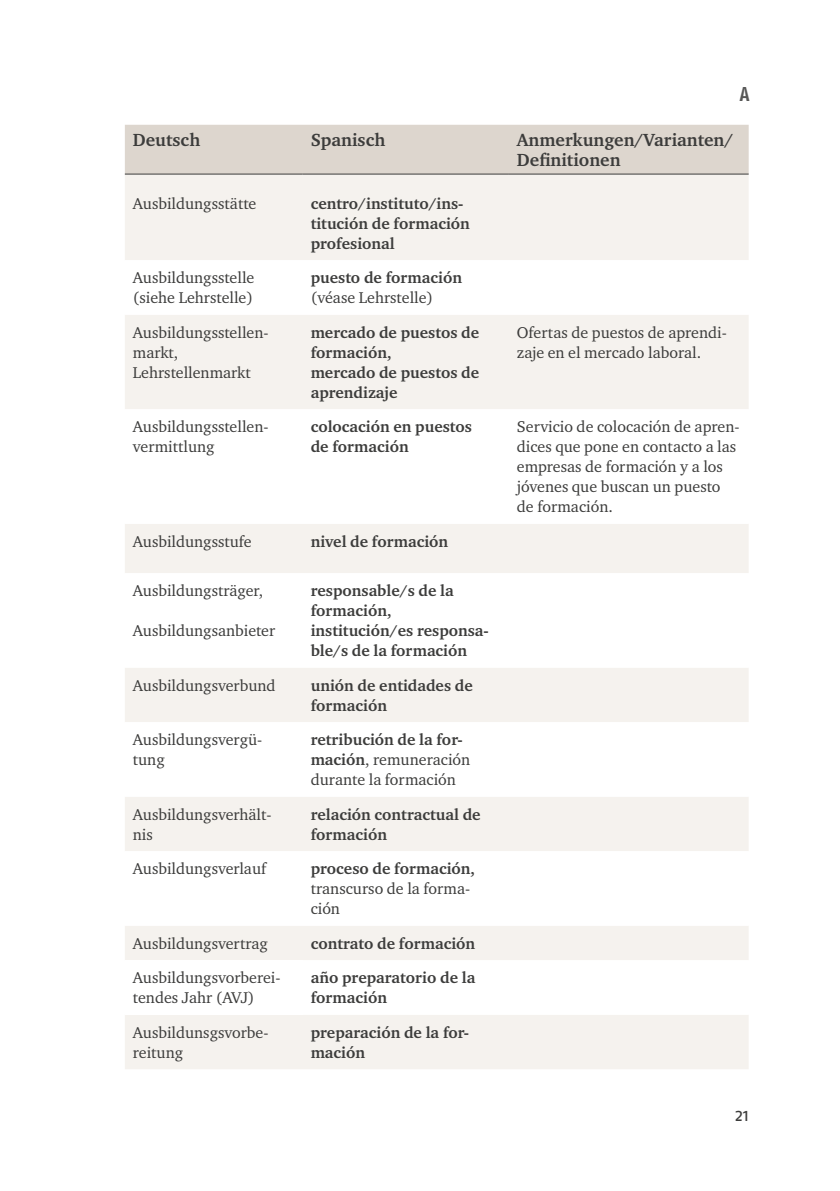
<style>
.page{position:relative;width:840px;height:1191px;background:#fff}
.page>*{position:absolute;margin:0;border:0;box-sizing:border-box;transform-origin:0 0}
.t1{font:700 condensed 20px "Fago Pro";color:#575756}
.t2{font:700 18px/20px "Charter ITC Pro";color:#3c3c3b}
.t3{font:18px "Fago Pro";color:#3c3c3b}
.id7615{font:700 16px/20px "Charter ITC Pro";color:#3c3c3b}
.id244{font:16px/20px "Charter ITC Pro";color:#3c3c3b}
.id7611{font:16px/20px "Charter ITC Pro";color:#3c3c3b}
.id7611-2{font:700 16px/20px "Charter ITC Pro";color:#3c3c3b}
.id244-2{font:700 16px/20px "Charter ITC Pro";color:#3c3c3b}
.s1{font-weight:400}
.s2{font-weight:700}
</style>
<div class="page">
<div style="left:125px;top:125px;width:623px;height:49px;background:#ddd6ce"></div>
<div style="left:125px;top:175px;width:623px;height:894px;background:#f5f2ee"></div>
<svg style="left:125px;top:260px;width:623px;height:754px"></svg>
<div style="left:125px;top:960px;width:177px;height:54px;background:#fff"></div>
<hr style="left:125px;top:174px;width:177px;height:1px;background:#3c3c3b">
<hr style="left:302px;top:174px;width:206px;height:1px;background:#3c3c3b">
<hr style="left:508px;top:174px;width:240px;height:1px;background:#3c3c3b">
<p class="t1" style="left:739px;top:82px;width:11px">A</p>
<p class="t2" style="left:133px;top:130px;width:69px">Deutsch</p>
<p class="t2" style="left:310px;top:130px;width:76px">Spanisch</p>
<p class="t2" style="left:516px;top:130px;width:218px">Anmerkungen/Varianten/<br>Definitionen</p>
<p class="id244" style="left:133px;top:193px;width:125px">Ausbildungsstätte</p>
<p class="id7615" style="left:310px;top:193px;width:161px">centro/instituto/ins&shy;titución de formación profesional</p>
<p class="id244" style="left:133px;top:268px;width:123px">Ausbildungsstelle (siehe Lehrstelle)</p>
<p class="id7611-2" style="left:310px;top:268px;width:153px">puesto de formación <span class="s1">(véase Lehrstelle)</span></p>
<p class="id244" style="left:133px;top:322px;width:137px">Ausbildungsstellen&shy;markt,</p>
<p class="id244" style="left:133px;top:362px;width:119px">Lehrstellenmarkt</p>
<p class="id7611" style="left:516px;top:322px;width:211px">Ofertas de puestos de aprendi&shy;zaje en el mercado laboral.</p>
<p class="id7615" style="left:310px;top:322px;width:170px">mercado de puestos de formación,</p>
<p class="id7615" style="left:310px;top:362px;width:170px">mercado de puestos de aprendizaje</p>
<p class="id244" style="left:133px;top:417px;width:137px">Ausbildungsstellen&shy;vermittlung</p>
<p class="id7615" style="left:310px;top:417px;width:163px">colocación en puestos de formación</p>
<p class="id7611" style="left:516px;top:417px;width:224px">Servicio de colocación de apren&shy;dices que pone en contacto a las empresas de formación y a los jóvenes que buscan un puesto de formación.</p>
<p class="id244" style="left:133px;top:531px;width:120px">Ausbildungsstufe</p>
<p class="id7615" style="left:310px;top:531px;width:139px">nivel de formación</p>
<p class="id244" style="left:133px;top:580px;width:132px">Ausbildungsträger,</p>
<p class="id244" style="left:133px;top:620px;width:144px">Ausbildungsanbieter</p>
<p class="id7615" style="left:310px;top:581px;width:144px">responsable/s de la formación,</p>
<p class="id7615" style="left:310px;top:621px;width:179px">institución/es responsa&shy;ble/s de la formación</p>
<p class="id244" style="left:133px;top:675px;width:144px">Ausbildungsverbund</p>
<p class="id7615" style="left:310px;top:675px;width:163px">unión de entidades de formación</p>
<p class="id244" style="left:133px;top:729px;width:131px">Ausbildungsvergü&shy;tung</p>
<p class="id7611" style="left:310px;top:729px;width:161px"><span class="s2">retribución de la for&shy;mación</span>, remuneración durante la formación</p>
<p class="id244" style="left:133px;top:804px;width:140px">Ausbildungsverhält&shy;nis</p>
<p class="id7615" style="left:310px;top:804px;width:171px">relación contractual de formación</p>
<p class="id244" style="left:133px;top:858px;width:135px">Ausbildungsverlauf</p>
<p class="id7615" style="left:310px;top:859px;width:166px">proceso de formación,</p>
<p class="id7611" style="left:310px;top:878px;width:161px">transcurso de la forma&shy;ción</p>
<p class="id244" style="left:133px;top:933px;width:137px">Ausbildungsvertrag</p>
<p class="id7615" style="left:310px;top:933px;width:166px">contrato de formación</p>
<p class="id244" style="left:133px;top:967px;width:149px">Ausbildungsvorberei&shy;tendes Jahr (AVJ)</p>
<p class="id244-2" style="left:310px;top:968px;width:166px">año preparatorio de la formación</p>
<p class="id244" style="left:133px;top:1022px;width:137px">Ausbildunsgsvorbe&shy;reitung</p>
<p class="id7615" style="left:310px;top:1022px;width:160px">preparación de la for&shy;mación</p>
<p class="t3" style="left:734px;top:1103px;width:16px">21</p>
</div>
